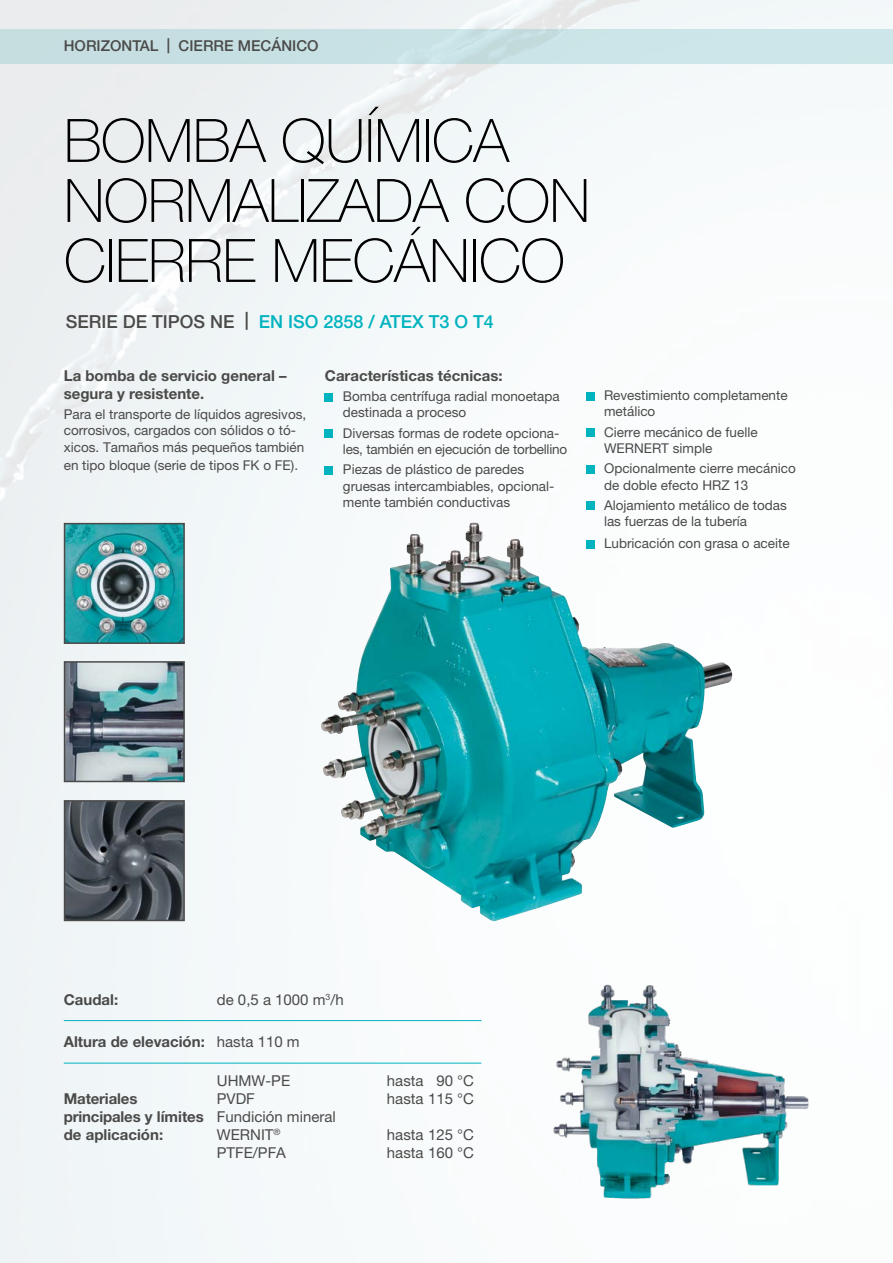
<style>
.page{position:relative;width:893px;height:1263px;background:#fff}
.page>*{position:absolute;margin:0;border:0;box-sizing:border-box;transform-origin:0 0}
.t1{font:100 60px/60px "Helvetica Neue LT Pro";letter-spacing:-.01em;color:#000}
.t2{font:500 18px "Helvetica Neue LT Pro";color:#00b3bf}
.t3{font:700 15px/18px "Helvetica Neue LT Pro";color:#4a4a49}
.t4{font:15px/18px "Helvetica Neue LT Pro";color:#4a4a49}
.t5{font:500 15px "Helvetica Neue LT Pro";color:#4a4a49}
.t6{font:13.5px/16.2px "Helvetica Neue LT Pro";color:#4a4a49}
.s1{color:#4a4a49}
.s2{font-weight:400}
</style>
<div class="page">
<img style="left:0;top:0;width:893px;height:1263px">
<img style="left:410px;top:522px;width:64px;height:43px">
<img style="left:543px;top:979px;width:274px;height:224px">
<hr style="left:64px;top:1020px;width:153px;height:1px;background:#00b3bf">
<hr style="left:64px;top:1063px;width:153px;height:1px;background:#00b3bf">
<hr style="left:217px;top:1020px;width:170px;height:1px;background:#00b3bf">
<hr style="left:387px;top:1020px;width:94px;height:1px;background:#00b3bf">
<hr style="left:217px;top:1063px;width:170px;height:1px;background:#00b3bf">
<hr style="left:387px;top:1063px;width:94px;height:1px;background:#00b3bf">
<img style="left:63px;top:522px;width:123px;height:123px">
<svg style="left:63px;top:799px;width:123px;height:123px;background:#4f555c"></svg>
<div style="left:0;top:30px;width:893px;height:34px;background:#c8e2e4"></div>
<div style="left:325px;top:393px;width:8px;height:8px;background:#00b3bf"></div>
<div style="left:325px;top:430px;width:8px;height:8px;background:#00b3bf"></div>
<div style="left:325px;top:466px;width:8px;height:8px;background:#00b3bf"></div>
<div style="left:586px;top:392px;width:8px;height:8px;background:#00b3bf"></div>
<div style="left:586px;top:429px;width:8px;height:8px;background:#00b3bf"></div>
<div style="left:586px;top:465px;width:8px;height:8px;background:#00b3bf"></div>
<div style="left:586px;top:502px;width:8px;height:8px;background:#00b3bf"></div>
<div style="left:586px;top:540px;width:8px;height:8px;background:#00b3bf"></div>
<img style="left:63px;top:660px;width:123px;height:123px">
<p class="t5" style="left:64px;top:37px;width:256px">HORIZONTAL | CIERRE MECÁNICO</p>
<h1 class="t1" style="left:64px;top:111px;width:528px">BOMBA QUÍMICA<br>NORMALIZADA CON<br>CIERRE MECÁNICO</h1>
<h2 class="t2" style="left:66px;top:310px;width:429px"><span class="s1">SERIE DE TIPOS NE |</span> EN ISO 2858 / ATEX T3 O T4</h2>
<p class="t3" style="left:64px;top:366px;width:224px">La bomba de servicio general – segura y resistente.</p>
<p class="t6" style="left:64px;top:406px;width:244px">Para el transporte de líquidos agresivos, corrosivos, cargados con sólidos o tó&shy;xicos. Tamaños más pequeños también</p>
<p class="t6" style="left:64px;top:456px;width:236px">en tipo bloque (serie de tipos FK o FE).</p>
<p class="t3" style="left:325px;top:366px;width:179px">Características técnicas:</p>
<p class="t6" style="left:343px;top:388px;width:218px">Bomba centrífuga radial monoetapa destinada a proceso</p>
<p class="t6" style="left:343px;top:425px;width:226px">Diversas formas de rodete opciona&shy;les, también en ejecución de torbellino</p>
<p class="t6" style="left:343px;top:461px;width:213px">Piezas de plástico de paredes gruesas intercambiables, opcional&shy;mente también conductivas</p>
<p class="t6" style="left:604px;top:387px;width:185px">Revestimiento completamente metálico</p>
<p class="t6" style="left:604px;top:424px;width:155px">Cierre mecánico de fuelle<br>WERNERT simple</p>
<p class="t6" style="left:604px;top:460px;width:193px">Opcionalmente cierre mecánico de doble efecto HRZ 13</p>
<p class="t6" style="left:604px;top:497px;width:184px">Alojamiento metálico de todas las fuerzas de la tubería</p>
<p class="t6" style="left:604px;top:535px;width:187px">Lubricación con grasa o aceite</p>
<p class="t3" style="left:64px;top:990px;width:56px">Caudal:</p>
<p class="t4" style="left:217px;top:990px;width:128px">de 0,5 a 1000 m<sup>3</sup>/h</p>
<p class="t3" style="left:64px;top:1032px;width:237px">Altura de elevación: <span class="s2">hasta 110 m</span></p>
<p class="t3" style="left:64px;top:1089px;width:142px">Materiales principales y límites de aplicación:</p>
<p class="t4" style="left:217px;top:1071px;width:120px">UHMW-PE<br>PVDF<br>Fundición mineral<br>WERNIT<sup>®<br></sup>PTFE/PFA</p>
<p class="t4" style="left:387px;top:1071px;width:89px">hasta 90 °C hasta 115 °C</p>
<p class="t4" style="left:387px;top:1125px;width:89px">hasta 125 °C hasta 160 °C</p>
</div>
